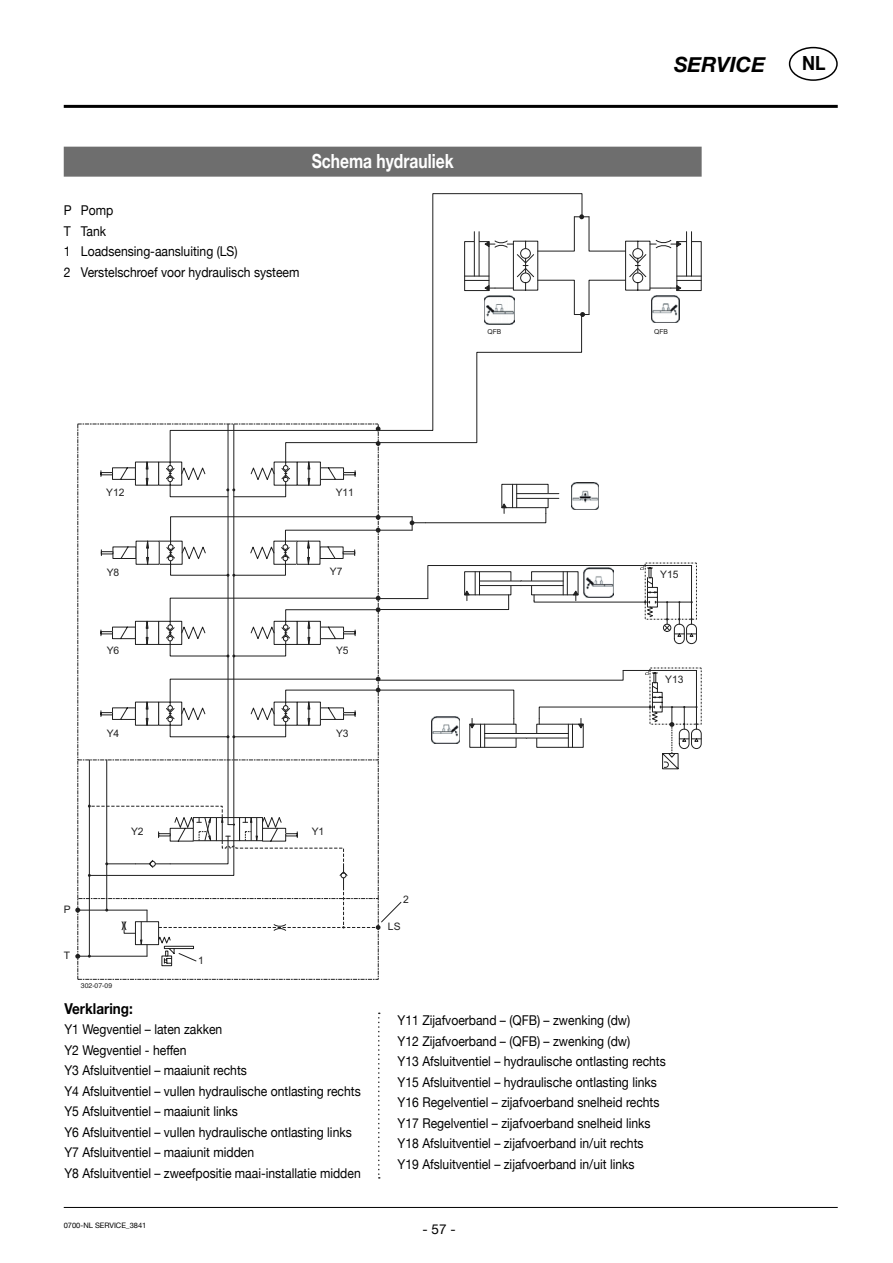
<style>
.page{position:relative;width:893px;height:1263px;background:#fff}
.page>*{position:absolute;margin:0;border:0;box-sizing:border-box;transform-origin:0 0}
.t1{font:italic 700 21px "Helvetica Neue";color:#000}
.t2{font:700 19.5px "Helvetica Neue";color:#fff;scale:.8 1}
.t3{font:700 19.5px "Helvetica Neue";color:#000;scale:.9 1}
.t4{font:700 15px "Helvetica Neue";color:#000;scale:.9 1}
.t5{font:13.5px/20.5px "Helvetica Neue";color:#000;scale:.9 1}
.t6{font:13.5px "Helvetica Neue";color:#000}
.t7{font:10.35px "Arial";letter-spacing:-.005em;color:#202020}
.t8{font:7.5px "Helvetica Neue";color:#000}
.t9{font:6.9px "Helvetica";color:#202020}
.t10{font:6.75px "Arial";letter-spacing:.01em;color:#202020}
</style>
<div class="page">
<hr style="left:64px;top:105px;width:774px;height:3px;background:#000">
<hr style="left:64px;top:1207px;width:774px;height:1px;background:#000">
<div style="left:789px;top:47px;width:49px;height:34px;border:2px solid #000;border-radius:50%"></div>
<div style="left:64px;top:147px;width:638px;height:30px;background:#6e6e6e"></div>
<svg style="left:378px;top:1013px;width:2px;height:166px"></svg>
<div style="left:691px;top:729px;width:11px;height:20px;border:1px solid #202020;border-radius:5px"></div>
<div style="left:161px;top:956px;width:11px;height:10px;border:1px solid #202020"></div>
<div style="left:77px;top:898px;width:302px;height:82px;border:1px dashed #202020"></div>
<div style="left:676px;top:241px;width:26px;height:50px;border:1px solid #202020"></div>
<svg style="left:75px;top:214px;width:626px;height:750px"></svg>
<hr style="left:379px;top:530px;width:33px;height:1px;background:#202020">
<hr style="left:379px;top:516px;width:33px;height:1px;background:#202020">
<h2 class="t2" style="left:312px;top:149px;width:179px">Schema hydrauliek</h2>
<p class="t5" style="left:64px;top:200px;width:263px">P Pomp<br>T Tank<br>1 Loadsensing-aansluiting (LS)<br>2 Verstelschroef voor hydraulisch systeem</p>
<h1 class="t1" style="left:674px;top:51px;width:93px">SERVICE</h1>
<h2 class="t3" style="left:802px;top:51px;width:28px">NL</h2>
<p class="t10" style="left:487px;top:328px;width:16px">QFB</p>
<p class="t10" style="left:654px;top:328px;width:16px">QFB</p>
<p class="t7" style="left:106px;top:486px;width:20px">Y12</p>
<p class="t7" style="left:336px;top:486px;width:20px">Y11</p>
<p class="t7" style="left:107px;top:566px;width:14px">Y8</p>
<p class="t7" style="left:330px;top:565px;width:14px">Y7</p>
<p class="t7" style="left:107px;top:644px;width:14px">Y6</p>
<p class="t7" style="left:336px;top:644px;width:14px">Y5</p>
<p class="t7" style="left:107px;top:727px;width:14px">Y4</p>
<p class="t7" style="left:336px;top:727px;width:14px">Y3</p>
<p class="t7" style="left:131px;top:825px;width:14px">Y2</p>
<p class="t7" style="left:312px;top:825px;width:14px">Y1</p>
<p class="t7" style="left:64px;top:903px;width:8px">P</p>
<p class="t7" style="left:64px;top:950px;width:8px">T</p>
<p class="t9" style="left:81px;top:983px;width:33px">302-07-09</p>
<p class="t7" style="left:198px;top:954px;width:7px">1</p>
<p class="t7" style="left:403px;top:893px;width:7px">2</p>
<p class="t7" style="left:388px;top:921px;width:14px">LS</p>
<p class="t7" style="left:660px;top:569px;width:20px">Y15</p>
<p class="t7" style="left:665px;top:674px;width:20px">Y13</p>
<p class="t4" style="left:64px;top:999px;width:78px">Verklaring:</p>
<p class="t5" style="left:64px;top:1019px;width:331px">Y1 Wegventiel – laten zakken<br>Y2 Wegventiel - heffen<br>Y3 Afsluitventiel – maaiunit rechts<br>Y4 Afsluitventiel – vullen hydraulische ontlasting rechts Y5 Afsluitventiel – maaiunit links<br>Y6 Afsluitventiel – vullen hydraulische ontlasting links Y7 Afsluitventiel – maaiunit midden<br>Y8 Afsluitventiel – zweefpositie maai-installatie midden</p>
<p class="t5" style="left:398px;top:1010px;width:300px">Y11 Zijafvoerband – (QFB) – zwenking (dw)<br>Y12 Zijafvoerband – (QFB) – zwenking (dw)<br>Y13 Afsluitventiel – hydraulische ontlasting rechts Y15 Afsluitventiel – hydraulische ontlasting links Y16 Regelventiel – zijafvoerband snelheid rechts Y17 Regelventiel – zijafvoerband snelheid links Y18 Afsluitventiel – zijafvoerband in/uit rechts Y19 Afsluitventiel – zijafvoerband in/uit links</p>
<p class="t8" style="left:64px;top:1220px;width:84px">0700-NL SERVICE_3841</p>
<p class="t6" style="left:423px;top:1221px;width:35px">- 57 -</p>
</div>
